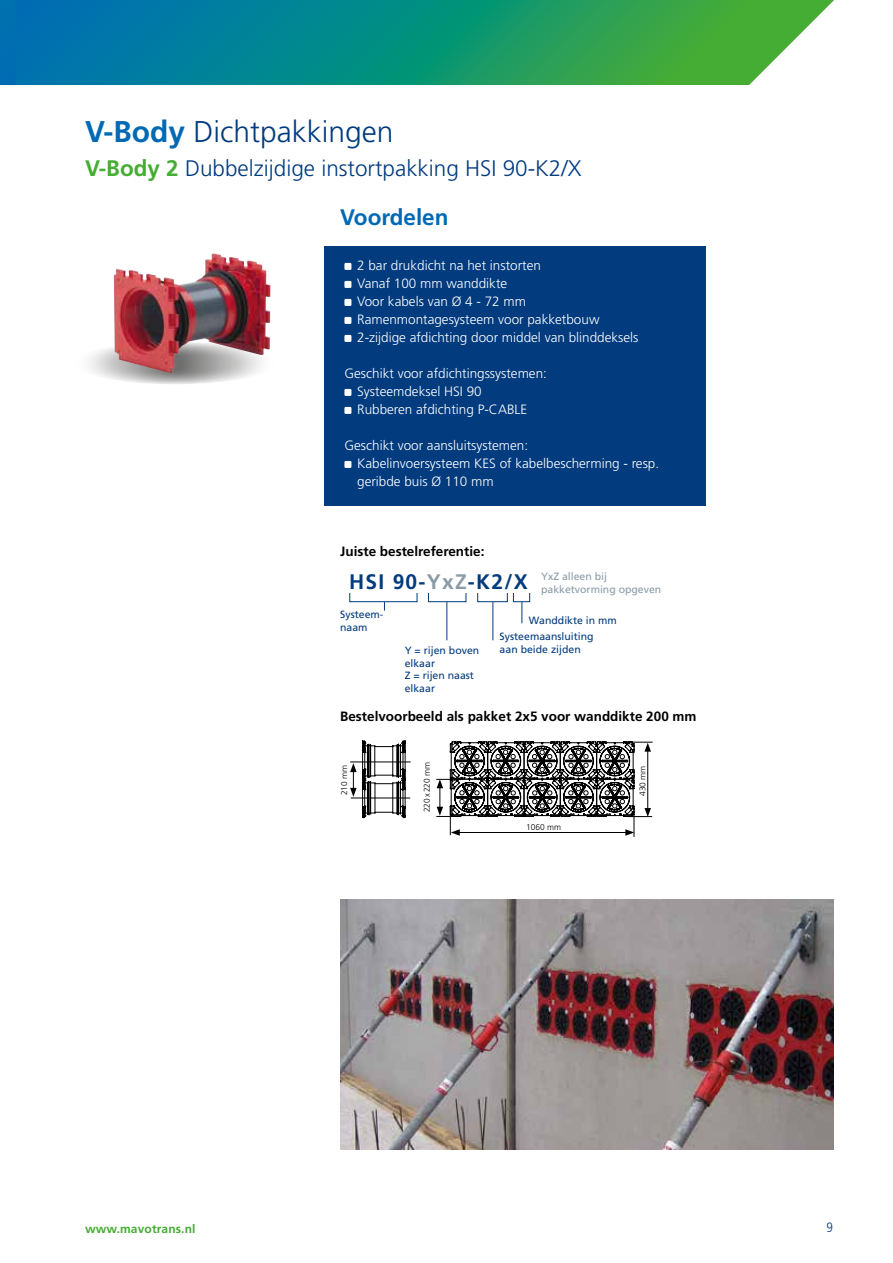
<style>
.page{position:relative;width:893px;height:1263px;background:#fff}
.page>*{position:absolute;margin:0;border:0;box-sizing:border-box;transform-origin:0 0}
.t1{font:300 30px "Frutiger LT Std";color:#023b7e}
.t2{font:300 22.5px "Frutiger LT Std";color:#023b7e}
.t3{font:700 22.5px "Frutiger LT Std";color:#0069b4}
.t4{font:700 21px "Frutiger LT Std";letter-spacing:.06em;color:#023b7e}
.t5{font:300 13.5px/18px "Frutiger LT Std";color:#fff}
.t6{font:700 13.5px "Frutiger LT Std";color:#000}
.t7{font:300 condensed 13.5px "Frutiger LT Std";color:#023b7e}
.t8{font:700 12px "Frutiger LT Std";letter-spacing:.01em;color:#45ac34}
.t9{font:10.5px/12.6px "Frutiger LT Std";color:#023b7e}
.t10{font:10.5px/12.6px "Frutiger LT Std";color:#8a9ba7}
.t11{font:300 8.4px "Frutiger LT Std";color:#000}
.s1{font-weight:700;color:#0069b4}
.s2{font-weight:700;color:#45ac34}
.s3{color:#8a9ba7}
</style>
<div class="page">
<svg style="left:16px;top:0;width:818px;height:85px;background:#21967d"></svg>
<svg style="left:0;top:0;width:16px;height:85px"></svg>
<svg style="left:74px;top:342px;width:202px;height:42px"></svg>
<img style="left:114px;top:253px;width:157px;height:120px">
<img style="left:341px;top:899px;width:492px;height:250px">
<div style="left:324px;top:247px;width:382px;height:259px;background:#023b7e"></div>
<div style="left:344px;top:263px;width:7px;height:7px;background:#fff"></div>
<div style="left:344px;top:281px;width:7px;height:7px;background:#fff"></div>
<div style="left:344px;top:299px;width:7px;height:7px;background:#fff"></div>
<div style="left:344px;top:317px;width:7px;height:7px;background:#fff"></div>
<div style="left:344px;top:335px;width:7px;height:7px;background:#fff"></div>
<div style="left:344px;top:389px;width:7px;height:7px;background:#fff"></div>
<div style="left:344px;top:407px;width:7px;height:7px;background:#fff"></div>
<div style="left:344px;top:461px;width:7px;height:7px;background:#fff"></div>
<hr style="left:634px;top:807px;width:1px;height:30px;background:#000">
<hr style="left:350px;top:762px;width:61px;height:1px;background:#000">
<hr style="left:351px;top:798px;width:59px;height:1px;background:#000">
<svg style="left:436px;top:741px;width:217px;height:95px"></svg>
<svg style="left:350px;top:741px;width:56px;height:77px"></svg>
<div style="left:349px;top:593px;width:68px;height:9px;border:1px solid #023b7e"></div>
<div style="left:477px;top:593px;width:31px;height:9px;border:1px solid #023b7e"></div>
<div style="left:428px;top:593px;width:38px;height:9px;border:1px solid #023b7e"></div>
<div style="left:513px;top:593px;width:17px;height:9px;border:1px solid #023b7e"></div>
<hr style="left:492px;top:602px;width:1px;height:38px;background:#023b7e">
<hr style="left:446px;top:602px;width:1px;height:38px;background:#023b7e">
<svg style="left:522px;top:602px;width:1px;height:21px"></svg>
<h1 class="t1" style="left:85px;top:114px;width:310px"><span class="s1">V-Body</span> Dichtpakkingen</h1>
<h2 class="t2" style="left:85px;top:155px;width:498px"><span class="s2">V-Body 2</span> Dubbelzijdige instortpakking HSI 90-K2/X</h2>
<h2 class="t3" style="left:340px;top:204px;width:110px">Voordelen</h2>
<p class="t5" style="left:357px;top:256px;width:283px">2 bar drukdicht na het instorten<br>Vanaf 100 mm wanddikte<br>Voor kabels van Ø 4 - 72 mm Ramenmontagesysteem voor pakketbouw 2-zijdige afdichting door middel van blinddeksels</p>
<p class="t5" style="left:357px;top:364px;width:191px;text-indent:-13px">Geschikt voor afdichtingssystemen:<br>Systeemdeksel HSI 90<br>Rubberen afdichting P-CABLE</p>
<p class="t5" style="left:357px;top:436px;width:304px;text-indent:-13px">Geschikt voor aansluitsystemen:<br>Kabelinvoersysteem KES of kabelbescherming - resp. geribde buis Ø 110 mm</p>
<p class="t6" style="left:340px;top:543px;width:146px">Juiste bestelreferentie:</p>
<p class="t10" style="left:541px;top:570px;width:122px">YxZ alleen bij pakketvorming opgeven</p>
<h3 class="t4" style="left:349px;top:569px;width:180px">HSI 90-<span class="s3">YxZ</span>-K2/X</h3>
<p class="t9" style="left:340px;top:608px;width:44px">Systeem&shy;naam</p>
<p class="t9" style="left:500px;top:630px;width:95px">Systeemaansluiting</p>
<p class="t9" style="left:405px;top:644px;width:76px">Y = rijen boven</p>
<p class="t9" style="left:500px;top:643px;width:83px">aan beide zijden</p>
<p class="t9" style="left:405px;top:657px;width:71px">elkaar<br>Z = rijen naast elkaar</p>
<p class="t9" style="left:529px;top:614px;width:89px">Wanddikte in mm</p>
<p class="t6" style="left:340px;top:708px;width:358px">Bestelvoorbeeld als pakket 2x5 voor wanddikte 200 mm</p>
<p class="t11" style="left:340px;top:795px;width:32px;rotate:-90deg">210 mm</p>
<p class="t11" style="left:422px;top:812px;width:52px;rotate:-90deg">220x220 mm</p>
<p class="t11" style="left:638px;top:796px;width:32px;rotate:-90deg">430 mm</p>
<p class="t11" style="left:526px;top:822px;width:36px">1060 mm</p>
<p class="t8" style="left:85px;top:1222px;width:112px">www.mavotrans.nl</p>
<p class="t7" style="left:826px;top:1220px;width:8px">9</p>
</div>
